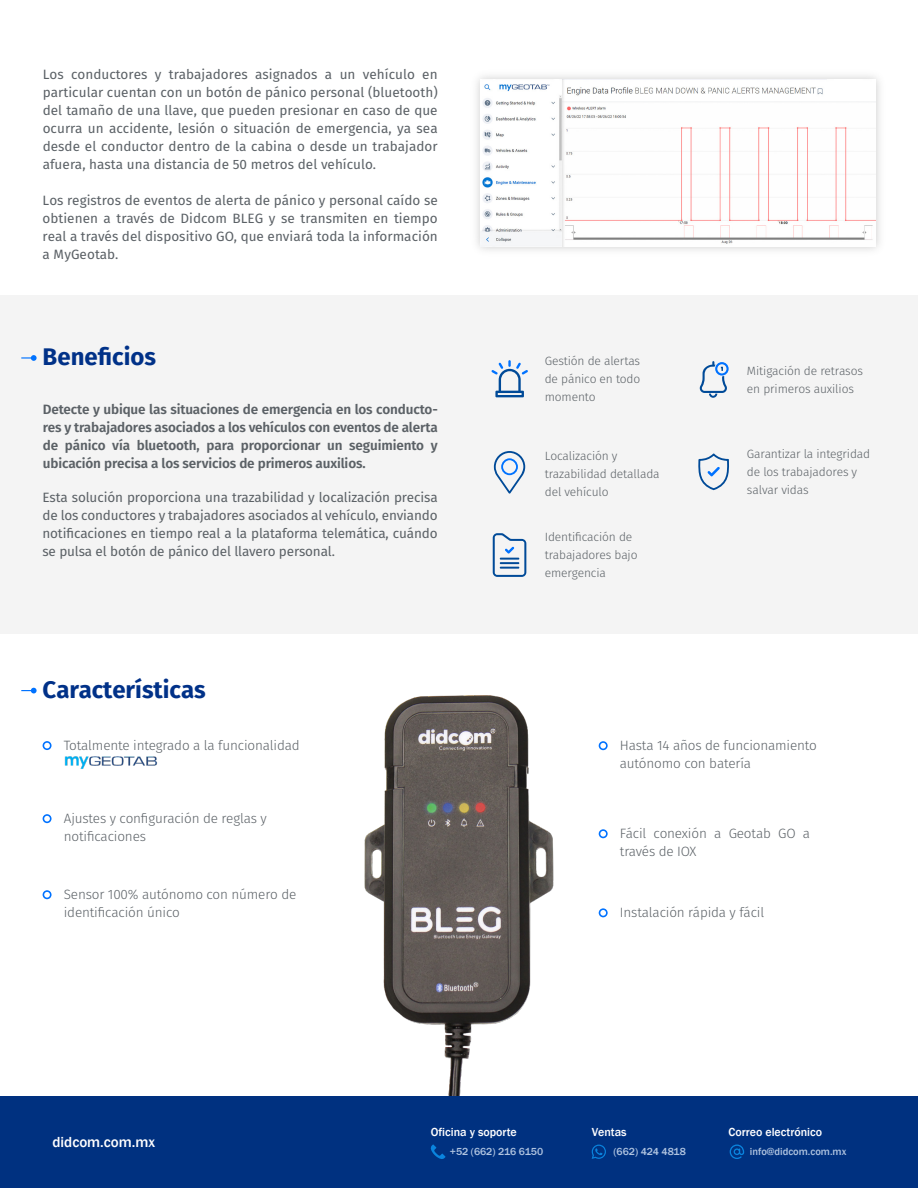
<style>
.page{position:relative;width:918px;height:1188px;background:#fff}
.page>*{position:absolute;margin:0;border:0;box-sizing:border-box;transform-origin:0 0}
.t1{font:700 24px "Fira Sans";color:#003188}
.t2{font:500 15px "Franklin Gothic";color:#fff}
.t3{font:13.5px/18px "Fira Sans";letter-spacing:.005em;color:#5b6166;text-align:justify}
.t4{font:300 13.5px/18px "Fira Sans";letter-spacing:-.01em;color:#5b6166}
.t5{font:600 13.5px/18px "Fira Sans";letter-spacing:-.01em;color:#5b6166;text-align:justify}
.t6{font:300 12px/18px "Fira Sans";letter-spacing:-.01em;color:#5b6166}
.t7{font:500 12px "Franklin Gothic";color:#fff}
.t8{font:500 10.5px "Franklin Gothic";color:#b0c4e0}
</style>
<div class="page">
<img style="left:357px;top:695px;width:204px;height:402px">
<svg style="left:21px;top:688px;width:16px;height:5px"></svg>
<svg style="left:43px;top:741px;width:9px;height:9px"></svg>
<svg style="left:43px;top:814px;width:9px;height:9px"></svg>
<svg style="left:43px;top:890px;width:9px;height:9px"></svg>
<svg style="left:599px;top:741px;width:9px;height:9px"></svg>
<svg style="left:599px;top:829px;width:9px;height:9px"></svg>
<svg style="left:599px;top:908px;width:9px;height:9px"></svg>
<img style="left:64px;top:756px;width:94px;height:13px">
<div style="left:0;top:1097px;width:918px;height:91px;background:#003180"></div>
<svg style="left:592px;top:1145px;width:14px;height:14px"></svg>
<svg style="left:431px;top:1144px;width:15px;height:15px"></svg>
<svg style="left:730px;top:1145px;width:14px;height:14px"></svg>
<div style="left:0;top:295px;width:918px;height:338px;background:#f4f4f4"></div>
<svg style="left:21px;top:355px;width:16px;height:6px"></svg>
<img style="left:480px;top:79px;width:395px;height:168px">
<svg style="left:493px;top:533px;width:33px;height:44px"></svg>
<svg style="left:491px;top:360px;width:37px;height:37px"></svg>
<svg style="left:494px;top:451px;width:31px;height:43px"></svg>
<svg style="left:698px;top:453px;width:31px;height:37px"></svg>
<svg style="left:700px;top:361px;width:29px;height:37px"></svg>
<p class="t3" style="left:43px;top:65px;width:397px">Los conductores y trabajadores asignados a un vehículo en particular cuentan con un botón de pánico personal (bluetooth) del tamaño de una llave, que pueden presionar en caso de que ocurra un accidente, lesión o situación de emergencia, ya sea desde el conductor dentro de la cabina o desde un trabajador afuera, hasta una distancia de 50 metros del vehículo.</p>
<p class="t3" style="left:43px;top:191px;width:397px">Los registros de eventos de alerta de pánico y personal caído se obtienen a través de Didcom BLEG y se transmiten en tiempo real a través del dispositivo GO, que enviará toda la información a MyGeotab.</p>
<h1 class="t1" style="left:43px;top:337px;width:115px">Beneficios</h1>
<p class="t5" style="left:43px;top:400px;width:397px">Detecte y ubique las situaciones de emergencia en los conducto&shy;res y trabajadores asociados a los vehículos con eventos de alerta de pánico vía bluetooth, para proporcionar un seguimiento y ubicación precisa a los servicios de primeros auxilios.</p>
<p class="t3" style="left:42px;top:488px;width:397px">Esta solución proporciona una trazabilidad y localización precisa de los conductores y trabajadores asociados al vehículo, enviando notificaciones en tiempo real a la plataforma telemática, cuándo se pulsa el botón de pánico del llavero personal.</p>
<h1 class="t1" style="left:43px;top:669px;width:165px">Características</h1>
<p class="t4" style="left:64px;top:736px;width:238px">Totalmente integrado a la funcionalidad</p>
<p class="t4" style="left:64px;top:809px;width:205px">Ajustes y configuración de reglas y notificaciones</p>
<p class="t4" style="left:64px;top:885px;width:234px">Sensor 100% autónomo con número de identificación único</p>
<p class="t6" style="left:545px;top:352px;width:97px;text-align:justify">Gestión de alertas de pánico en todo momento</p>
<p class="t6" style="left:747px;top:362px;width:118px">Mitigación de retrasos en primeros auxilios</p>
<p class="t6" style="left:545px;top:447px;width:116px">Localización y trazabilidad detallada del vehículo</p>
<p class="t6" style="left:545px;top:527px;width:94px">Identificación de trabajadores bajo emergencia</p>
<p class="t6" style="left:747px;top:445px;width:125px">Garantizar la integridad de los trabajadores y salvar vidas</p>
<p class="t4" style="left:620px;top:736px;width:199px">Hasta 14 años de funcionamiento autónomo con batería</p>
<p class="t4" style="left:620px;top:824px;width:192px">Fácil conexión a Geotab GO a través de IOX</p>
<p class="t4" style="left:620px;top:903px;width:146px">Instalación rápida y fácil</p>
<p class="t2" style="left:53px;top:1133px;width:104px">didcom.com.mx</p>
<p class="t7" style="left:431px;top:1124px;width:87px">Oficina y soporte</p>
<p class="t7" style="left:592px;top:1124px;width:36px">Ventas</p>
<p class="t7" style="left:729px;top:1124px;width:95px">Correo electrónico</p>
<p class="t8" style="left:613px;top:1145px;width:74px">(662) 424 4818</p>
<p class="t8" style="left:750px;top:1145px;width:98px">info@didcom.com.mx</p>
<p class="t8" style="left:450px;top:1145px;width:95px">+52 (662) 216 6150</p>
</div>
